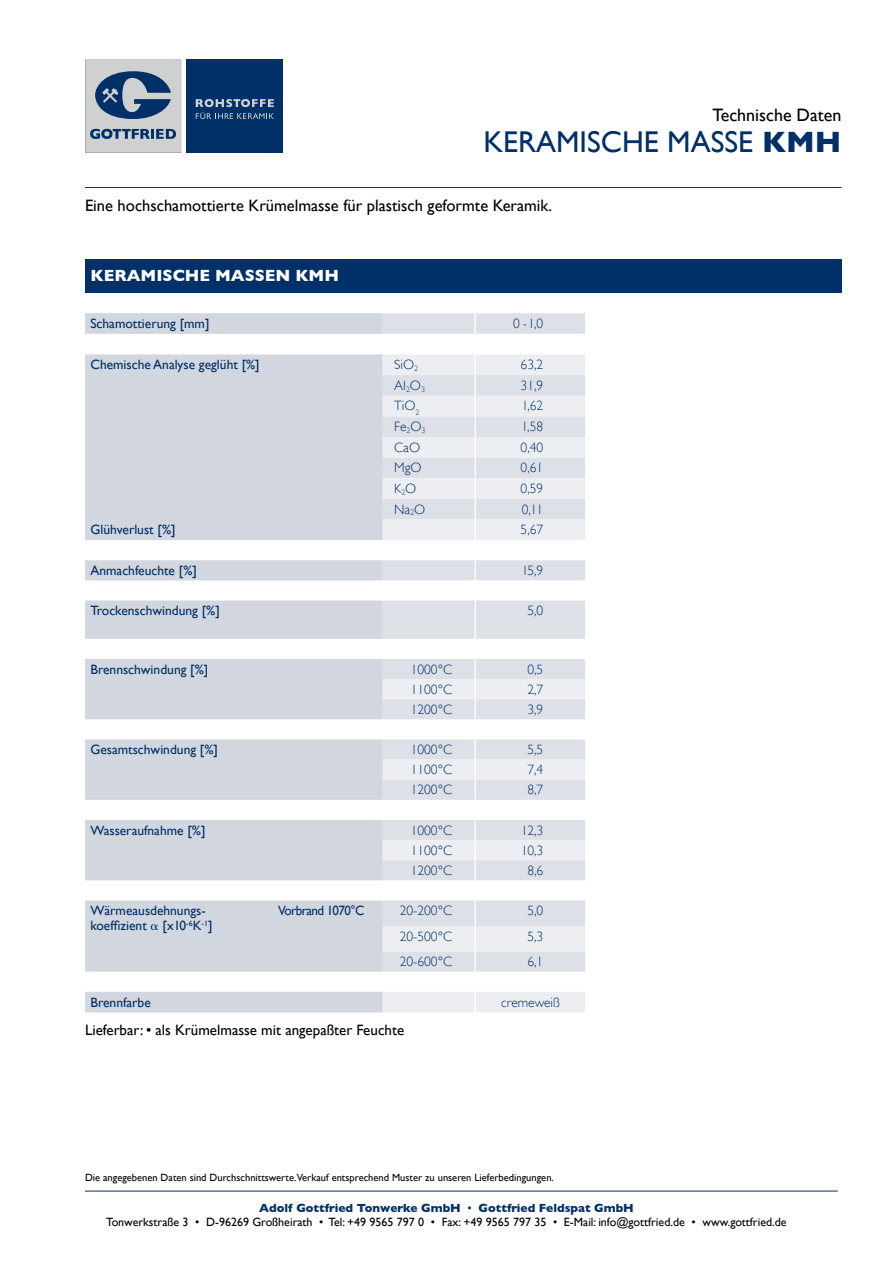
<style>
.page{position:relative;width:893px;height:1263px;background:#fff}
.page>*{position:absolute;margin:0;border:0;box-sizing:border-box;transform-origin:0 0}
.t1{font:30px "Gill Sans";color:#003068}
.t2{font:18px "Gill Sans";color:#000}
.t3{font:16.5px "Gill Sans";color:#000}
.t4{font:700 16.5px "Gill Sans";color:#fff}
.t5{font:15px "Gill Sans";color:#000}
.t6{font:300 13.5px "Gill Sans";color:#003068}
.t7{font:13.5px/15px "Gill Sans";color:#003068}
.t8{font:13.5px "Gill Sans";letter-spacing:-.04em;color:#003068}
.t9{font:12px/14.4px "Gill Sans";color:#000;text-align:center}
.t10{font:10.5px "Gill Sans";color:#000}
.s1{font-weight:700}
.s2{font-weight:700;color:#003068}
.s3{color:#003068}
</style>
<div class="page">
<hr style="left:85px;top:1191px;width:753px;height:1px;background:#003068">
<svg style="left:85px;top:60px;width:96px;height:93px;background:#93a1b1"></svg>
<div style="left:187px;top:60px;width:96px;height:93px;background:#003068"></div>
<svg style="left:196px;top:99px;width:78px;height:20px"></svg>
<hr style="left:85px;top:187px;width:756px;height:1px;background:#003068">
<div style="left:85px;top:259px;width:756px;height:34px;background:#003068"></div>
<svg style="left:85px;top:313px;width:298px;height:699px;fill:#d2d6de"></svg>
<div style="left:383px;top:313px;width:202px;height:21px;background:#dde0e7"></div>
<svg style="left:383px;top:355px;width:202px;height:657px"></svg>
<div style="left:85px;top:739px;width:298px;height:61px;background:#d2d6de"></div>
<svg style="left:475px;top:313px;width:1px;height:287px"></svg>
<hr style="left:475px;top:600px;width:1px;height:39px;background:#fff">
<svg style="left:475px;top:639px;width:1px;height:373px"></svg>
<svg style="left:151px;top:924px;width:7px;height:6px"></svg>
<h2 class="t2" style="left:713px;top:104px;width:130px">Technische Daten</h2>
<h1 class="t1" style="left:483px;top:124px;width:360px">KERAMISCHE MASSE <span class="s1">KMH</span></h1>
<p class="t3" style="left:85px;top:196px;width:468px">Eine hochschamottierte Krümelmasse für plastisch geformte Keramik.</p>
<p class="t4" style="left:91px;top:266px;width:250px">KERAMISCHE MASSEN KMH</p>
<p class="t7" style="left:90px;top:316px;width:121px">Schamottierung [mm]</p>
<p class="t6" style="left:513px;top:316px;width:32px">0 - 1,0</p>
<p class="t7" style="left:90px;top:357px;width:171px">Chemische Analyse geglüht [%]</p>
<p class="t6" style="left:394px;top:357px;width:25px">SiO<sub>2</sub></p>
<p class="t6" style="left:521px;top:357px;width:24px">63,2</p>
<p class="t6" style="left:394px;top:378px;width:32px">AI<sub>2</sub>O<sub>3</sub></p>
<p class="t6" style="left:521px;top:378px;width:24px">31,9</p>
<p class="t6" style="left:394px;top:398px;width:27px">TiO<sub>2</sub></p>
<p class="t6" style="left:522px;top:398px;width:23px">1,62</p>
<p class="t6" style="left:394px;top:419px;width:33px">Fe<sub>2</sub>O<sub>3</sub></p>
<p class="t6" style="left:521px;top:419px;width:23px">1,58</p>
<p class="t6" style="left:394px;top:439px;width:28px">CaO</p>
<p class="t6" style="left:521px;top:439px;width:24px">0,40</p>
<p class="t6" style="left:394px;top:460px;width:29px">MgO</p>
<p class="t6" style="left:521px;top:460px;width:24px">0,61</p>
<p class="t6" style="left:394px;top:481px;width:24px">K<sub>2</sub>O</p>
<p class="t6" style="left:521px;top:481px;width:24px">0,59</p>
<p class="t6" style="left:394px;top:501px;width:33px">Na<sub>2</sub>O</p>
<p class="t6" style="left:522px;top:501px;width:23px">0,11</p>
<p class="t7" style="left:90px;top:522px;width:87px">Glühverlust [%]</p>
<p class="t6" style="left:521px;top:522px;width:24px">5,67</p>
<p class="t7" style="left:90px;top:563px;width:108px">Anmachfeuchte [%]</p>
<p class="t6" style="left:522px;top:563px;width:23px">15,9</p>
<p class="t7" style="left:90px;top:603px;width:131px">Trockenschwindung [%]</p>
<p class="t6" style="left:527px;top:603px;width:17px">5,0</p>
<p class="t7" style="left:90px;top:661px;width:119px">Brennschwindung [%]</p>
<p class="t6" style="left:411px;top:661px;width:43px">1000°C</p>
<p class="t6" style="left:527px;top:661px;width:17px">0,5</p>
<p class="t6" style="left:411px;top:681px;width:43px">1100°C</p>
<p class="t6" style="left:527px;top:681px;width:17px">2,7</p>
<p class="t6" style="left:411px;top:702px;width:43px">1200°C</p>
<p class="t6" style="left:527px;top:702px;width:17px">3,9</p>
<p class="t7" style="left:90px;top:742px;width:129px">Gesamtschwindung [%]</p>
<p class="t6" style="left:411px;top:742px;width:43px">1000°C</p>
<p class="t6" style="left:527px;top:742px;width:17px">5,5</p>
<p class="t6" style="left:411px;top:762px;width:43px">1100°C</p>
<p class="t6" style="left:527px;top:762px;width:17px">7,4</p>
<p class="t6" style="left:411px;top:782px;width:43px">1200°C</p>
<p class="t6" style="left:527px;top:782px;width:17px">8,7</p>
<p class="t7" style="left:90px;top:822px;width:117px">Wasseraufnahme [%]</p>
<p class="t6" style="left:411px;top:822px;width:43px">1000°C</p>
<p class="t6" style="left:521px;top:822px;width:24px">12,3</p>
<p class="t6" style="left:411px;top:843px;width:43px">1100°C</p>
<p class="t6" style="left:521px;top:843px;width:24px">10,3</p>
<p class="t6" style="left:411px;top:863px;width:43px">1200°C</p>
<p class="t6" style="left:527px;top:863px;width:17px">8,6</p>
<p class="t7" style="left:90px;top:903px;width:124px">Wärmeausdehnungs&shy;koeffizient [x10<sup>-6</sup>K<sup>-1</sup>]</p>
<p class="t8" style="left:278px;top:903px;width:88px">Vorbrand 1070°C</p>
<p class="t6" style="left:400px;top:903px;width:54px">20-200°C</p>
<p class="t6" style="left:527px;top:903px;width:17px">5,0</p>
<p class="t6" style="left:400px;top:928px;width:54px">20-500°C</p>
<p class="t6" style="left:527px;top:928px;width:17px">5,3</p>
<p class="t6" style="left:400px;top:954px;width:54px">20-600°C</p>
<p class="t6" style="left:527px;top:954px;width:17px">6,1</p>
<p class="t7" style="left:90px;top:994px;width:62px">Brennfarbe</p>
<p class="t6" style="left:501px;top:994px;width:60px">cremeweiß</p>
<p class="t5" style="left:85px;top:1021px;width:321px">Lieferbar: • als Krümelmasse mit angepaßter Feuchte</p>
<p class="t10" style="left:85px;top:1171px;width:470px">Die angegebenen Daten sind Durchschnittswerte.Verkauf entsprechend Muster zu unseren Lieferbedingungen.</p>
<p class="t9" style="left:106px;top:1200px;width:682px"><span class="s2">Adolf Gottfried Tonwerke GmbH</span> <span class="s3">•</span> <span class="s2">Gottfried Feldspat GmbH<br></span>Tonwerkstraße 3 • D-96269 Großheirath • Tel: +49 9565 797 0 • Fax: +49 9565 797 35 • E-Mail: info@gottfried.de • www.gottfried.de</p>
</div>
